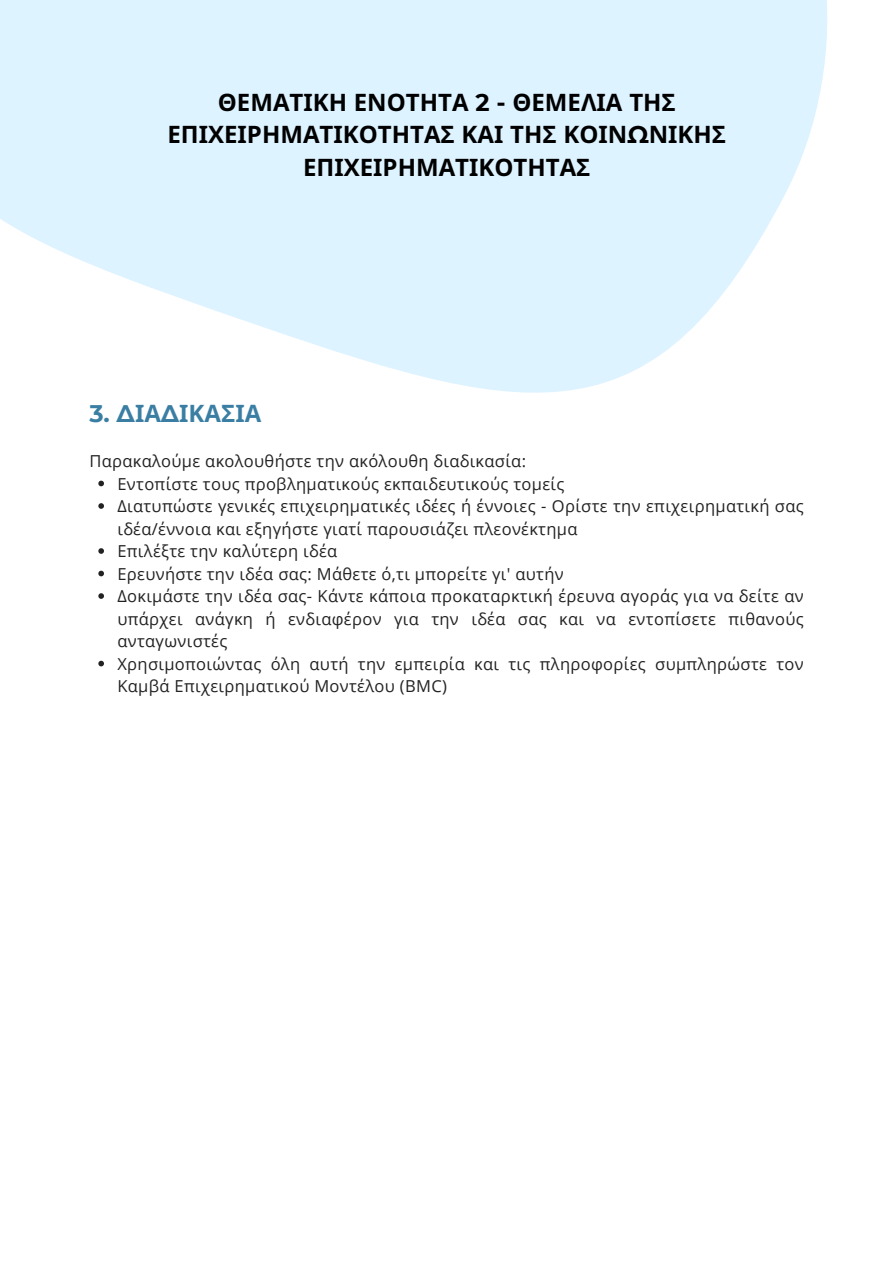
<style>
.page{position:relative;width:893px;height:1264px;background:#fff}
.page>*{position:absolute;margin:0;border:0;box-sizing:border-box;transform-origin:0 0}
.t1{font:700 24px/32.5px "Noto Sans";color:#000;text-align:center}
.t2{font:700 24px "Noto Sans";color:#3a7ea3}
.t3{font:16.5px/22.5px "Open Sans";letter-spacing:.02em;color:#222}
.s1{font-family:"Montserrat"}
</style>
<div class="page">
<svg style="left:0;top:0;width:828px;height:393px;fill:#ddf3ff"></svg>
<svg style="left:98px;top:480px;width:6px;height:6px"></svg>
<svg style="left:98px;top:503px;width:6px;height:6px"></svg>
<svg style="left:98px;top:548px;width:6px;height:6px"></svg>
<svg style="left:98px;top:570px;width:6px;height:6px"></svg>
<svg style="left:98px;top:593px;width:6px;height:6px"></svg>
<svg style="left:98px;top:660px;width:6px;height:6px"></svg>
<p class="t1" style="left:167px;top:85px;width:560px">ΘΕΜΑΤΙΚΗ ΕΝΟΤΗΤΑ <span class="s1">2 -</span> ΘΕΜΕΛΙΑ ΤΗΣ<br>ΕΠΙΧΕΙΡΗΜΑΤΙΚΟΤΗΤΑΣ ΚΑΙ ΤΗΣ ΚΟΙΝ<span class="s1">Ω</span>ΝΙΚΗΣ<br>ΕΠΙΧΕΙΡΗΜΑΤΙΚΟΤΗΤΑΣ</p>
<p class="t2" style="left:89px;top:396px;width:173px"><span class="s1">3. Δ</span>ΙΑ<span class="s1">Δ</span>ΙΚΑΣΙΑ</p>
<p class="t3" style="left:89px;top:449px;width:438px">Παρακαλούμε ακολουθήστε την ακόλουθη διαδικασία:</p>
<p class="t3" style="left:117px;top:472px;width:448px">Εντοπίστε τους προβληματικούς εκπαιδευτικούς τομείς</p>
<p class="t3" style="left:117px;top:494px;width:687px">Διατυπώστε γενικές επιχειρηματικές ιδέες ή έννοιες - Ορίστε την επιχειρηματική σας ιδέα/έννοια και εξηγήστε γιατί παρουσιάζει πλεονέκτημα</p>
<p class="t3" style="left:117px;top:539px;width:221px">Επιλέξτε την καλύτερη ιδέα</p>
<p class="t3" style="left:117px;top:562px;width:448px">Ερευνήστε την ιδέα σας: Μάθετε ό,τι μπορείτε γι' αυτήν</p>
<p class="t3" style="left:117px;top:584px;width:687px;text-align:justify">Δοκιμάστε την ιδέα σας- Κάντε κάποια προκαταρκτική έρευνα αγοράς για να δείτε αν υπάρχει ανάγκη ή ενδιαφέρον για την ιδέα σας και να εντοπίσετε πιθανούς ανταγωνιστές</p>
<p class="t3" style="left:117px;top:652px;width:687px">Χρησιμοποιώντας όλη αυτή την εμπειρία και τις πληροφορίες συμπληρώστε τον<br>Καμβά Επιχειρηματικού Μοντέλου (BMC)</p>
</div>
